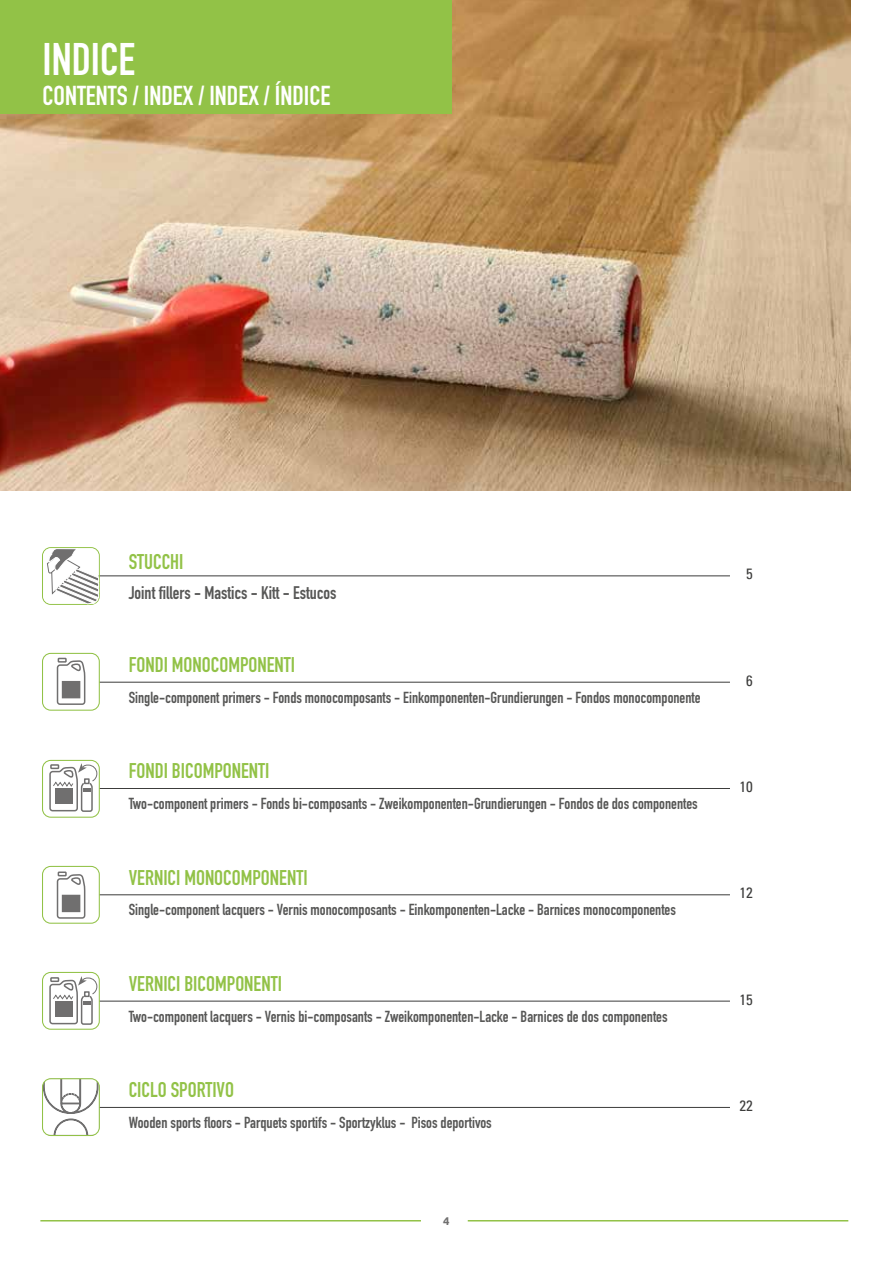
<style>
.page{position:relative;width:893px;height:1263px;background:#fff}
.page>*{position:absolute;margin:0;border:0;box-sizing:border-box;transform-origin:0 0}
.t1{font:700 45px "DIN Condensed";color:#fff}
.t2{font:700 27px "DIN Condensed";color:#fff}
.t3{font:700 21px "DIN Condensed";color:#92c247}
.t4{font:700 18px "DIN Condensed";color:#575756}
.t5{font:700 15.75px "DIN Condensed";color:#575756}
.t6{font:condensed 15px "Univers";color:#3c3c3b}
.t7{font:700 11.25px "Ubuntu";color:#706f6f}
</style>
<div class="page">
<img style="left:0;top:0;width:850px;height:491px">
<div style="left:0;top:0;width:451px;height:114px;background:#92c247"></div>
<hr style="left:94px;top:576px;width:636px;height:1px;background:#3c3c3b">
<hr style="left:94px;top:682px;width:636px;height:1px;background:#3c3c3b">
<hr style="left:94px;top:788px;width:636px;height:1px;background:#3c3c3b">
<hr style="left:94px;top:894px;width:636px;height:1px;background:#3c3c3b">
<hr style="left:94px;top:1001px;width:636px;height:1px;background:#3c3c3b">
<hr style="left:94px;top:1107px;width:636px;height:1px;background:#3c3c3b">
<div style="left:42px;top:547px;width:58px;height:58px;border:1px solid #92c247;border-radius:8px"></div>
<svg style="left:44px;top:1079px;width:55px;height:56px"></svg>
<hr style="left:43px;top:1079px;width:1px;height:56px;background:#706f6f">
<hr style="left:99px;top:1079px;width:1px;height:56px;background:#706f6f">
<div style="left:42px;top:1078px;width:58px;height:58px;border:1px solid #92c247;border-radius:8px"></div>
<div style="left:42px;top:866px;width:58px;height:58px;background:#fff;border:1px solid #92c247;border-radius:8px"></div>
<div style="left:42px;top:972px;width:58px;height:58px;background:#fff;border:1px solid #92c247;border-radius:8px"></div>
<div style="left:43px;top:548px;width:56px;height:56px;background:#fff;border-radius:8px"></div>
<svg style="left:46px;top:548px;width:53px;height:56px"></svg>
<hr style="left:40px;top:1220px;width:381px;height:1px;background:#92c247">
<hr style="left:468px;top:1220px;width:380px;height:1px;background:#92c247">
<div style="left:58px;top:871px;width:9px;height:5px;border:2px solid #706f6f"></div>
<svg style="left:56px;top:873px;width:30px;height:46px"></svg>
<div style="left:62px;top:895px;width:18px;height:17px;background:#706f6f"></div>
<div style="left:42px;top:653px;width:58px;height:58px;background:#fff;border:1px solid #92c247;border-radius:8px"></div>
<div style="left:58px;top:658px;width:9px;height:5px;border:2px solid #706f6f"></div>
<svg style="left:56px;top:659px;width:30px;height:46px"></svg>
<div style="left:62px;top:681px;width:18px;height:17px;background:#706f6f"></div>
<div style="left:42px;top:760px;width:58px;height:58px;background:#fff;border:1px solid #92c247;border-radius:8px"></div>
<svg style="left:49px;top:763px;width:49px;height:50px"></svg>
<svg style="left:49px;top:976px;width:49px;height:49px"></svg>
<h1 class="t1" style="left:43px;top:29px;width:94px">INDICE</h1>
<h2 class="t2" style="left:43px;top:77px;width:289px">CONTENTS / INDEX / INDEX / ÍNDICE</h2>
<h3 class="t3" style="left:129px;top:547px;width:56px">STUCCHI</h3>
<p class="t4" style="left:129px;top:581px;width:209px">Joint fillers - Mastics - Kitt - Estucos</p>
<h3 class="t3" style="left:129px;top:650px;width:168px">FONDI MONOCOMPONENTI</h3>
<p class="t5" style="left:129px;top:687px;width:573px">Single-component primers - Fonds monocomposants - Einkomponenten-Grundierungen - Fondos monocomponente</p>
<h3 class="t3" style="left:129px;top:757px;width:142px">FONDI BICOMPONENTI</h3>
<p class="t5" style="left:129px;top:793px;width:571px">Two-component primers - Fonds bi-composants - Zweikomponenten-Grundierungen - Fondos de dos componentes</p>
<h3 class="t3" style="left:129px;top:863px;width:180px">VERNICI MONOCOMPONENTI</h3>
<p class="t5" style="left:129px;top:899px;width:549px">Single-component lacquers - Vernis monocomposants - Einkomponenten-Lacke - Barnices monocomponentes</p>
<h3 class="t3" style="left:129px;top:969px;width:155px">VERNICI BICOMPONENTI</h3>
<p class="t5" style="left:129px;top:1005px;width:540px">Two-component lacquers - Vernis bi-composants - Zweikomponenten-Lacke - Barnices de dos componentes</p>
<h3 class="t3" style="left:129px;top:1076px;width:107px">CICLO SPORTIVO</h3>
<p class="t5" style="left:129px;top:1112px;width:365px">Wooden sports floors - Parquets sportifs - Sportzyklus - Pisos deportivos</p>
<p class="t7" style="left:443px;top:1214px;width:8px">4</p>
<p class="t6" style="left:746px;top:564px;width:8px">5</p>
<p class="t6" style="left:746px;top:671px;width:8px">6</p>
<p class="t6" style="left:739px;top:777px;width:15px">10</p>
<p class="t6" style="left:739px;top:883px;width:15px">12</p>
<p class="t6" style="left:739px;top:990px;width:15px">15</p>
<p class="t6" style="left:739px;top:1096px;width:15px">22</p>
</div>
